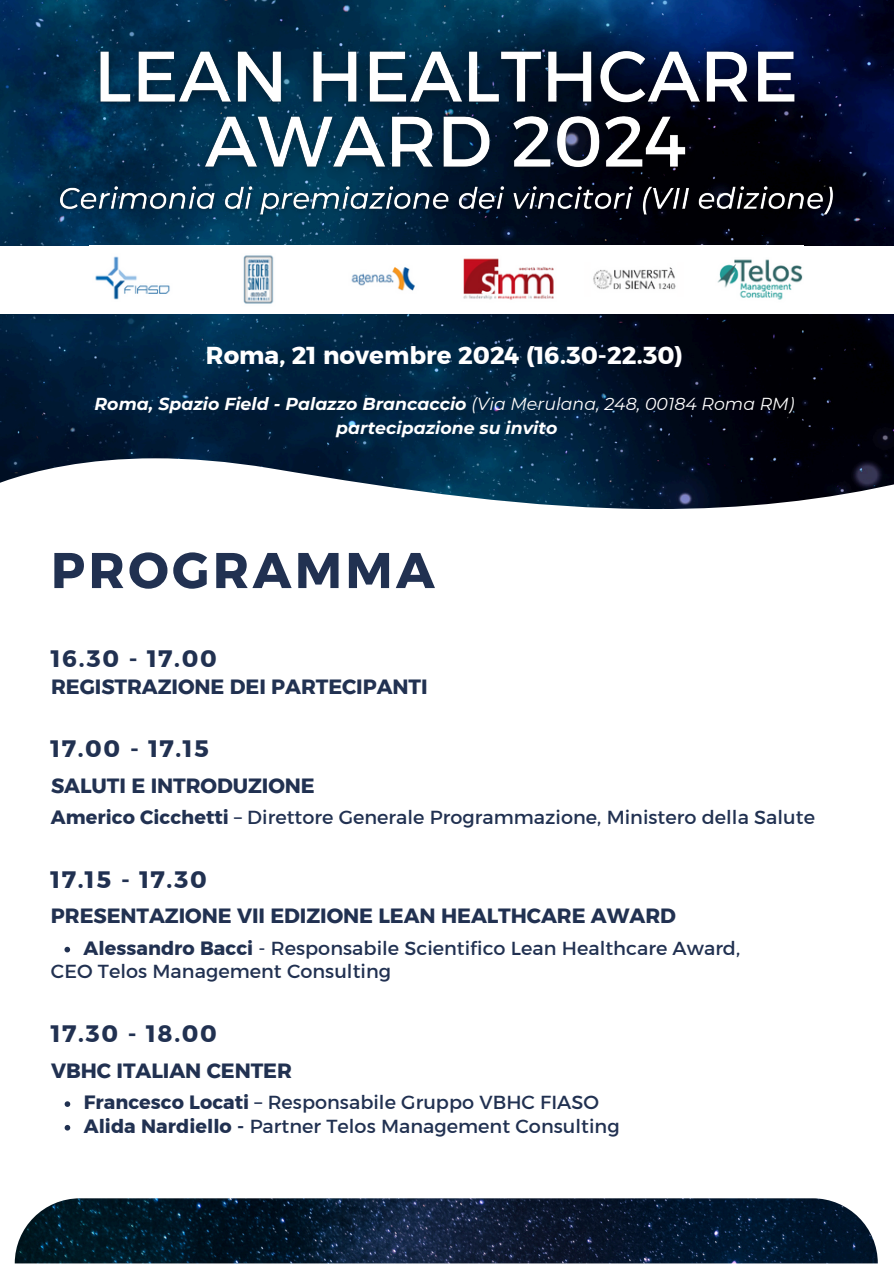
<style>
.page{position:relative;width:894px;height:1264px;background:#fff}
.page>*{position:absolute;margin:0;border:0;box-sizing:border-box;transform-origin:0 0}
.t1{font:50.1px "Kief Montaser Bold";letter-spacing:.07em;color:#213151}
.t2{font:24.45px "Kief Montaser Bold";color:#fff}
.t3{font:23.7px "Kief Montaser Bold";letter-spacing:.07em;color:#213151}
.t4{font:20.55px "Kief Montaser Bold";letter-spacing:-.005em;color:#213151}
.t5{font:19.2px "Kief Montaser Regular";color:#213151}
.t6{font:italic 700 17.25px "Montserrat";color:#fff}
.s1{font-weight:400}
.s2{font-family:"Kief Montaser Bold"}
</style>
<div class="page">
<img style="left:0;top:0;width:893px;height:509px">
<img style="left:15px;top:1198px;width:862px;height:65px">
<div style="left:0;top:246px;width:893px;height:67px;background:#fff"></div>
<img style="left:95px;top:255px;width:708px;height:49px">
<img style="left:80px;top:32px;width:734px;height:147px">
<svg style="left:64px;top:946px;width:6px;height:6px"></svg>
<img style="left:52px;top:179px;width:789px;height:46px">
<svg style="left:65px;top:1101px;width:5px;height:5px"></svg>
<svg style="left:65px;top:1125px;width:5px;height:5px"></svg>
<h6 class="t2" style="left:206px;top:340px;width:478px">Roma, 21 novembre 2024 (16.30-22.30)</h6>
<h5 class="t6" style="left:94px;top:394px;width:701px">Roma, Spazio Field - Palazzo Brancaccio <span class="s1">(Via Merulana, 248, 00184 Roma RM)</span></h5>
<p class="t6" style="left:336px;top:417px;width:222px">partecipazione su invito</p>
<p class="t1" style="left:51px;top:539px;width:385px">PROGRAMMA</p>
<p class="t3" style="left:51px;top:644px;width:167px">16.30 - 17.00</p>
<h4 class="t4" style="left:51px;top:673px;width:378px">REGISTRAZIONE DEI PARTECIPANTI</h4>
<h6 class="t3" style="left:51px;top:734px;width:159px">17.00 - 17.15</h6>
<h4 class="t4" style="left:51px;top:772px;width:265px">SALUTI E INTRODUZIONE</h4>
<p class="t5" style="left:51px;top:805px;width:765px"><span class="s2">Americo Cicchetti</span> – Direttore Generale Programmazione, Ministero della Salute</p>
<h5 class="t3" style="left:51px;top:865px;width:157px">17.15 - 17.30</h5>
<h2 class="t4" style="left:51px;top:903px;width:626px">PRESENTAZIONE VII EDIZIONE LEAN HEALTHCARE AWARD</h2>
<h5 class="t5" style="left:84px;top:936px;width:658px"><span class="s2">Alessandro Bacci</span> - Responsabile Scientifico Lean Healthcare Award,</h5>
<h4 class="t5" style="left:51px;top:959px;width:341px">CEO Telos Management Consulting</h4>
<h5 class="t3" style="left:51px;top:1019px;width:167px">17.30 - 18.00</h5>
<h4 class="t4" style="left:51px;top:1057px;width:242px">VBHC ITALIAN CENTER</h4>
<p class="t5" style="left:84px;top:1090px;width:516px"><span class="s2">Francesco Locati</span> – Responsabile Gruppo VBHC FIASO</p>
<p class="t5" style="left:84px;top:1114px;width:537px"><span class="s2">Alida Nardiello -</span> Partner Telos Management Consulting</p>
</div>
